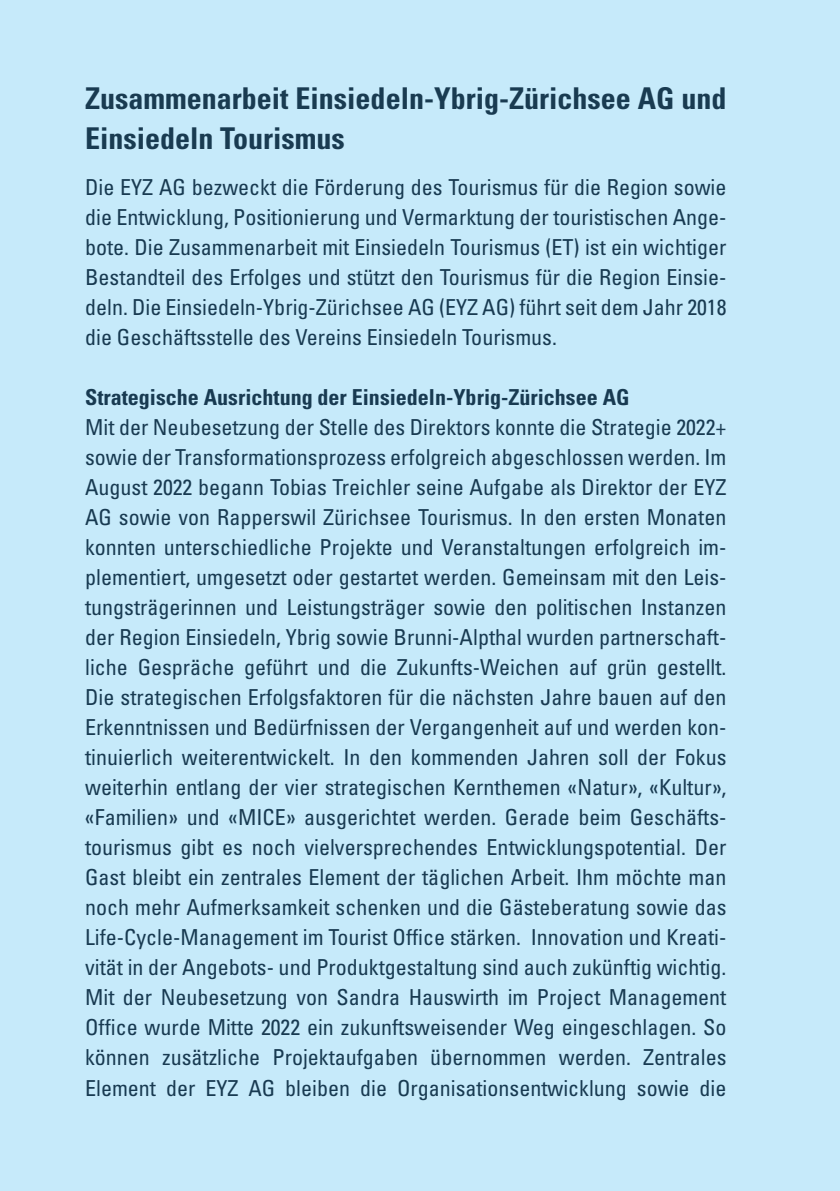
<style>
.page{position:relative;width:840px;height:1191px;background:#fff}
.page>*{position:absolute;margin:0;border:0;box-sizing:border-box;transform-origin:0 0}
.t1{font:700 condensed 30px/40px "Univers";color:#193b51}
.t2{font:condensed 22px/30px "Univers";color:#183a51;text-align:justify}
.t3{font:700 condensed 22px "Univers";color:#183a51}
</style>
<div class="page">
<div style="left:0;top:0;width:839px;height:1191px;background:#c6eafa"></div>
<h1 class="t1" style="left:85px;top:78px;width:642px">Zusammenarbeit Einsiedeln-Ybrig-Zürichsee AG und<br>Einsiedeln Tourismus</h1>
<p class="t2" style="left:85px;top:172px;width:642px">Die EYZ AG bezweckt die Förderung des Tourismus für die Region sowie die Entwicklung, Positionierung und Vermarktung der touristischen Ange&shy;bote. Die Zusammenarbeit mit Einsiedeln Tourismus (ET) ist ein wichtiger Bestandteil des Erfolges und stützt den Tourismus für die Region Einsie&shy;deln. Die Einsiedeln-Ybrig-Zürichsee AG (EYZ AG) führt seit dem Jahr 2018 die Geschäftsstelle des Vereins Einsiedeln Tourismus.</p>
<p class="t3" style="left:85px;top:384px;width:545px">Strategische Ausrichtung der Einsiedeln-Ybrig-Zürichsee AG</p>
<p class="t2" style="left:85px;top:412px;width:642px">Mit der Neubesetzung der Stelle des Direktors konnte die Strategie 2022+ sowie der Transformationsprozess erfolgreich abgeschlossen werden. Im August 2022 begann Tobias Treichler seine Aufgabe als Direktor der EYZ AG sowie von Rapperswil Zürichsee Tourismus. In den ersten Monaten konnten unterschiedliche Projekte und Veranstaltungen erfolgreich im&shy;plementiert, umgesetzt oder gestartet werden. Gemeinsam mit den Leis&shy;tungsträgerinnen und Leistungsträger sowie den politischen Instanzen der Region Einsiedeln, Ybrig sowie Brunni-Alpthal wurden partnerschaft&shy;liche Gespräche geführt und die Zukunfts-Weichen auf grün gestellt.<br>Die strategischen Erfolgsfaktoren für die nächsten Jahre bauen auf den Erkenntnissen und Bedürfnissen der Vergangenheit auf und werden kon&shy;tinuierlich weiterentwickelt. In den kommenden Jahren soll der Fokus weiterhin entlang der vier strategischen Kernthemen «Natur», «Kultur», «Familien» und «MICE» ausgerichtet werden. Gerade beim Geschäfts&shy;tourismus gibt es noch vielversprechendes Entwicklungspotential. Der Gast bleibt ein zentrales Element der täglichen Arbeit. Ihm möchte man noch mehr Aufmerksamkeit schenken und die Gästeberatung sowie das Life-Cycle-Management im Tourist Office stärken. Innovation und Kreati&shy;vität in der Angebots- und Produktgestaltung sind auch zukünftig wichtig.<br>Mit der Neubesetzung von Sandra Hauswirth im Project Management Office wurde Mitte 2022 ein zukunftsweisender Weg eingeschlagen. So können zusätzliche Projektaufgaben übernommen werden. Zentrales Element der EYZ AG bleiben die Organisationsentwicklung sowie die</p>
</div>
